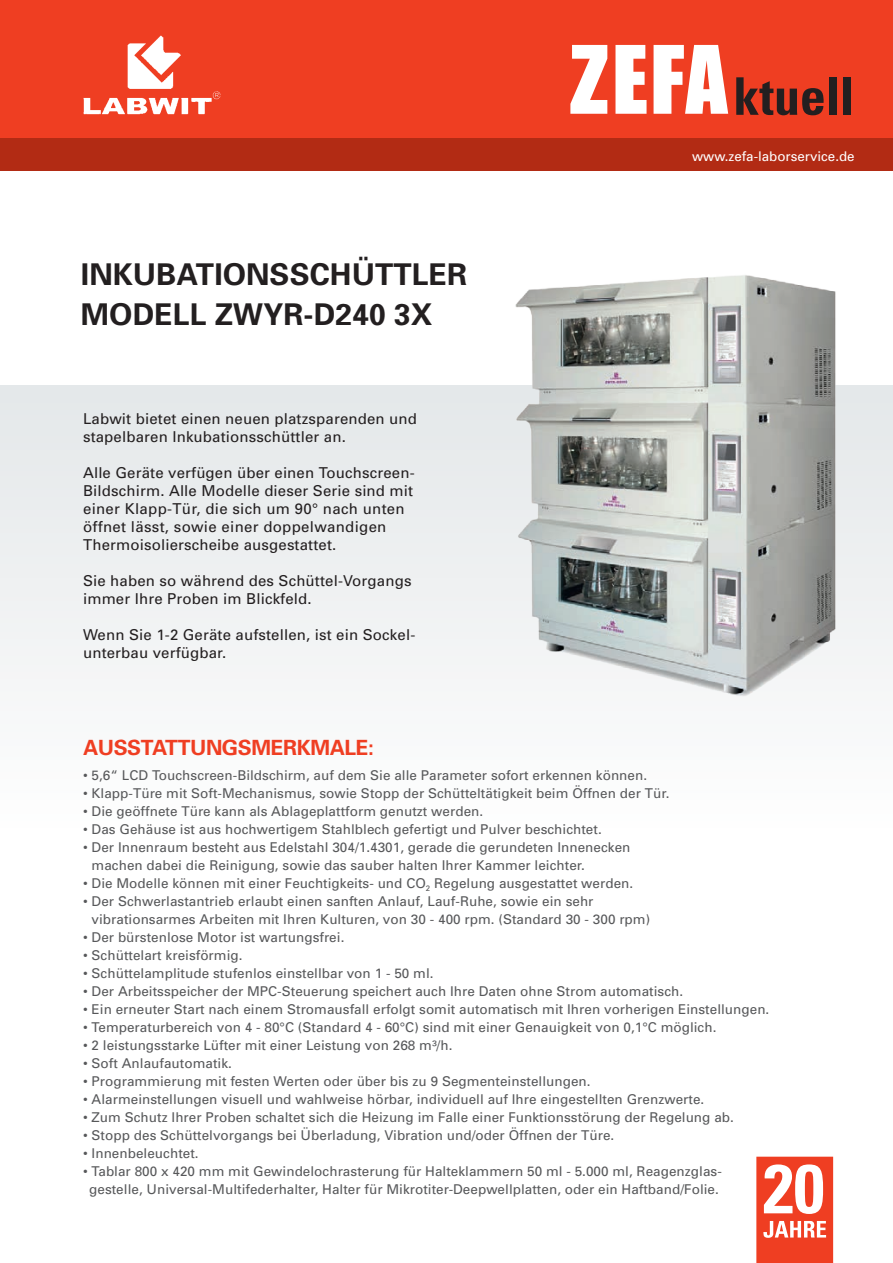
<style>
.page{position:relative;width:893px;height:1263px;background:#fff}
.page>*{position:absolute;margin:0;border:0;box-sizing:border-box;transform-origin:0 0}
.t1{font:700 condensed 51.9px "Univers";color:#231f20}
.t2{font:700 30px/40px "Univers";letter-spacing:.005em;color:#231f20}
.t3{font:700 21px "Univers";letter-spacing:-.02em;color:#ef3e22}
.t4{font:15px/18px "Univers";letter-spacing:.01em;color:#231f20}
.t5{font:13.5px/18px "Univers";letter-spacing:.005em;color:#57585a}
.t6{font:13.35px "Univers";color:#fff}
</style>
<div class="page">
<div style="left:0;top:0;width:893px;height:144px;background:#ef3e22"></div>
<div style="left:0;top:138px;width:893px;height:32px;background:#b22b14"></div>
<svg style="left:570px;top:45px;width:37px;height:69px"></svg>
<svg style="left:615px;top:45px;width:31px;height:69px"></svg>
<svg style="left:654px;top:45px;width:74px;height:69px"></svg>
<div style="left:0;top:385px;width:893px;height:442px;background:linear-gradient(to bottom,#e3e7e9,#fdfefe)"></div>
<svg style="left:756px;top:1157px;width:77px;height:106px"></svg>
<img style="left:473px;top:275px;width:420px;height:421px">
<img style="left:83px;top:35px;width:137px;height:80px">
<h2 class="t2" style="left:81px;top:253px;width:388px">INKUBATIONSSCHÜTTLER<br>MODELL ZWYR-D240 3X</h2>
<p class="t4" style="left:83px;top:409px;width:336px">Labwit bietet einen neuen platzsparenden und stapelbaren Inkubationsschüttler an.</p>
<p class="t4" style="left:83px;top:463px;width:333px">Alle Geräte verfügen über einen Touchscreen-Bildschirm. Alle Modelle dieser Serie sind mit einer Klapp-Tür, die sich um 90° nach unten öffnet lässt, sowie einer doppelwandigen Thermoisolierscheibe ausgestattet.</p>
<p class="t4" style="left:83px;top:571px;width:330px">Sie haben so während des Schüttel-Vorgangs immer Ihre Proben im Blickfeld.</p>
<p class="t4" style="left:83px;top:625px;width:334px">Wenn Sie 1-2 Geräte aufstellen, ist ein Sockel&shy;unterbau verfügbar.</p>
<h1 class="t1" style="left:733px;top:65px;width:123px">ktuell</h1>
<p class="t6" style="left:692px;top:148px;width:164px">www.zefa-laborservice.de</p>
<h3 class="t3" style="left:83px;top:734px;width:293px">AUSSTATTUNGSMERKMALE:</h3>
<p class="t5" style="left:83px;top:766px;width:566px">• 5,6“ LCD Touchscreen-Bildschirm, auf dem Sie alle Parameter sofort erkennen können.</p>
<p class="t5" style="left:83px;top:784px;width:588px">• Klapp-Türe mit Soft-Mechanismus, sowie Stopp der Schütteltätigkeit beim Öffnen der Tür.</p>
<p class="t5" style="left:83px;top:802px;width:402px">• Die geöffnete Türe kann als Ablageplattform genutzt werden.</p>
<p class="t5" style="left:83px;top:820px;width:520px">• Das Gehäuse ist aus hochwertigem Stahlblech gefertigt und Pulver beschichtet.</p>
<p class="t5" style="left:92px;top:838px;width:540px;text-indent:-9px">• Der Innenraum besteht aus Edelstahl 304/1.4301, gerade die gerundeten Innenecken machen dabei die Reinigung, sowie das sauber halten Ihrer Kammer leichter.</p>
<p class="t5" style="left:83px;top:874px;width:552px">• Die Modelle können mit einer Feuchtigkeits- und CO<sub>2</sub> Regelung ausgestattet werden.</p>
<p class="t5" style="left:92px;top:892px;width:560px;text-indent:-9px">• Der Schwerlastantrieb erlaubt einen sanften Anlauf, Lauf-Ruhe, sowie ein sehr vibrationsarmes Arbeiten mit Ihren Kulturen, von 30 - 400 rpm. (Standard 30 - 300 rpm)</p>
<p class="t5" style="left:83px;top:928px;width:263px">• Der bürstenlose Motor ist wartungsfrei.</p>
<p class="t5" style="left:83px;top:946px;width:161px">• Schüttelart kreisförmig.</p>
<p class="t5" style="left:83px;top:964px;width:352px">• Schüttelamplitude stufenlos einstellbar von 1 - 50 ml.</p>
<p class="t5" style="left:83px;top:982px;width:602px">• Der Arbeitsspeicher der MPC-Steuerung speichert auch Ihre Daten ohne Strom automatisch.</p>
<p class="t5" style="left:83px;top:1000px;width:688px">• Ein erneuter Start nach einem Stromausfall erfolgt somit automatisch mit Ihren vorherigen Einstellungen.</p>
<p class="t5" style="left:83px;top:1018px;width:635px">• Temperaturbereich von 4 - 80°C (Standard 4 - 60°C) sind mit einer Genauigkeit von 0,1°C möglich.</p>
<p class="t5" style="left:83px;top:1036px;width:371px">• 2 leistungsstarke Lüfter mit einer Leistung von 268 m³/h.</p>
<p class="t5" style="left:83px;top:1054px;width:150px">• Soft Anlaufautomatik.</p>
<p class="t5" style="left:83px;top:1072px;width:509px">• Programmierung mit festen Werten oder über bis zu 9 Segmenteinstellungen.</p>
<p class="t5" style="left:83px;top:1090px;width:623px">• Alarmeinstellungen visuell und wahlweise hörbar, individuell auf Ihre eingestellten Grenzwerte.</p>
<p class="t5" style="left:83px;top:1108px;width:652px">• Zum Schutz Ihrer Proben schaltet sich die Heizung im Falle einer Funktionsstörung der Regelung ab.</p>
<p class="t5" style="left:83px;top:1126px;width:533px">• Stopp des Schüttelvorgangs bei Überladung, Vibration und/oder Öffnen der Türe.</p>
<p class="t5" style="left:83px;top:1144px;width:117px">• Innenbeleuchtet.</p>
<p class="t5" style="left:83px;top:1162px;width:640px;text-align:center">• Tablar 800 x 420 mm mit Gewindelochrasterung für Halteklammern 50 ml - 5.000 ml, Reagenzglas&shy;gestelle, Universal-Multifederhalter, Halter für Mikrotiter-Deepwellplatten, oder ein Haftband/Folie.</p>
</div>
